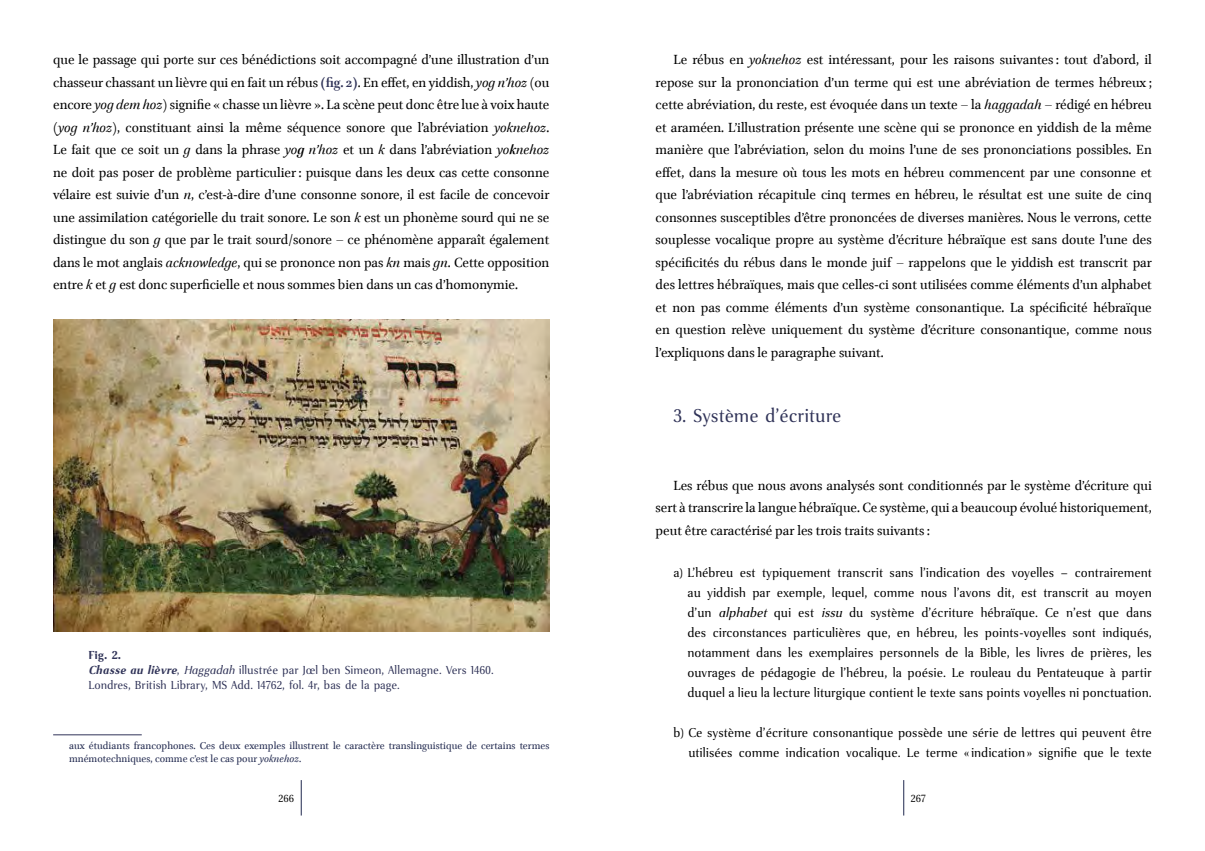
<style>
.page{position:relative;width:1205px;height:851px;background:#fff}
.page>*{position:absolute;margin:0;border:0;box-sizing:border-box;transform-origin:0 0}
.t1{font:20px "Venturis Sans ADF";color:#303358}
.t2{font:15px/22.5px "Brill";color:#000;text-align:justify}
.t3{font:13.75px/20px "Venturis Sans ADF";color:#000;text-align:justify}
.t4{font:12.5px/15px "Venturis Sans ADF";color:#303358}
.t5{font:11.25px/13.8px "Brill";letter-spacing:.005em;color:#20284e}
.t6{font:11.25px "Venturis Sans ADF";color:#000}
.s1{font-weight:700;color:#303358}
.s2{font-style:italic}
.s3{font-weight:700;font-style:italic}
.s4{font-weight:700}
</style>
<div class="page">
<hr style="left:903px;top:780px;width:1px;height:35px;background:#20284e">
<hr style="left:301px;top:780px;width:1px;height:35px;background:#20284e">
<hr style="left:53px;top:734px;width:89px;height:1px;background:#303358">
<img style="left:53px;top:319px;width:496px;height:312px">
<p class="t2" style="left:53px;top:49px;width:498px">que le passage qui porte sur ces bénédictions soit accompagné d’une illustration d’un chasseur chassant un lièvre qui en fait un rébus <span class="s1">(fig. 2)</span>. En effet, en yiddish, <span class="s2">yog n’hoz</span> (ou encore <span class="s2">yog dem hoz</span>) signifie « chasse un lièvre ». La scène peut donc être lue à voix haute (<span class="s2">yog n’hoz</span>), constituant ainsi la même séquence sonore que l’abréviation <span class="s2">yoknehoz</span>.<br>Le fait que ce soit un <span class="s2">g</span> dans la phrase <span class="s2">yo</span><span class="s3">g</span> <span class="s2">n’hoz</span> et un <span class="s2">k</span> dans l’abréviation <span class="s2">yo</span><span class="s3">k</span><span class="s2">nehoz </span>ne doit pas poser de problème particulier : puisque dans les deux cas cette consonne vélaire est suivie d’un <span class="s2">n</span>, c’est-à-dire d’une consonne sonore, il est facile de concevoir une assimilation catégorielle du trait sonore. Le son <span class="s2">k</span> est un phonème sourd qui ne se distingue du son <span class="s2">g</span> que par le trait sourd/sonore – ce phénomène apparaît également dans le mot anglais <span class="s2">acknowledge</span>, qui se prononce non pas <span class="s2">kn</span> mais <span class="s2">gn</span>. Cette opposition entre <span class="s2">k</span> et <span class="s2">g</span> est donc superficielle et nous sommes bien dans un cas d’homonymie.</p>
<p class="t4" style="left:88px;top:647px;width:407px"><span class="s4">Fig. 2.<br></span><span class="s3">Chasse au lièvre</span>, <span class="s2">Haggadah</span> illustrée par Jœl ben Simeon, Allemagne. Vers 1460.<br>Londres, British Library, MS Add. 14762, fol. 4r, bas de la page.</p>
<p class="t5" style="left:69px;top:739px;width:482px">aux étudiants francophones. Ces deux exemples illustrent le caractère translinguistique de certains termes mnémotechniques, comme c’est le cas pour <span class="s2">yoknehoz</span>.</p>
<p class="t2" style="left:656px;top:49px;width:498px;text-indent:18px">Le rébus en <span class="s2">yoknehoz</span> est intéressant, pour les raisons suivantes : tout d’abord, il repose sur la prononciation d’un terme qui est une abréviation de termes hébreux ; cette abréviation, du reste, est évoquée dans un texte – la <span class="s2">haggadah</span> – rédigé en hébreu et araméen. L’illustration présente une scène qui se prononce en yiddish de la même manière que l’abréviation, selon du moins l’une de ses prononciations possibles. En effet, dans la mesure où tous les mots en hébreu commencent par une consonne et que l’abréviation récapitule cinq termes en hébreu, le résultat est une suite de cinq consonnes susceptibles d’être prononcées de diverses manières. Nous le verrons, cette souplesse vocalique propre au système d’écriture hébraïque est sans doute l’une des spécificités du rébus dans le monde juif – rappelons que le yiddish est transcrit par des lettres hébraïques, mais que celles-ci sont utilisées comme éléments d’un alphabet et non pas comme éléments d’un système consonantique. La spécificité hébraïque en question relève uniquement du système d’écriture consonantique, comme nous l’expliquons dans le paragraphe suivant.</p>
<h1 class="t1" style="left:673px;top:405px;width:169px">3. Système d’écriture</h1>
<p class="t2" style="left:656px;top:474px;width:498px;text-indent:18px">Les rébus que nous avons analysés sont conditionnés par le système d’écriture qui sert à transcrire la langue hébraïque. Ce système, qui a beaucoup évolué historiquement, peut être caractérisé par les trois traits suivants :</p>
<p class="t3" style="left:687px;top:562px;width:466px;text-indent:-14px">a) L’hébreu est typiquement transcrit sans l’indication des voyelles – contrairement au yiddish par exemple, lequel, comme nous l’avons dit, est transcrit au moyen d’un <span class="s2">alphabet</span> qui est <span class="s2">issu</span> du système d’écriture hébraïque. Ce n’est que dans des circonstances particulières que, en hébreu, les points-voyelles sont indiqués, notamment dans les exemplaires personnels de la Bible, les livres de prières, les ouvrages de pédagogie de l’hébreu, la poésie. Le rouleau du Pentateuque à partir duquel a lieu la lecture liturgique contient le texte sans points voyelles ni ponctuation.</p>
<p class="t3" style="left:673px;top:722px;width:480px;text-align:right">b) Ce système d’écriture consonantique possède une série de lettres qui peuvent être utilisées comme indication vocalique. Le terme «indication» signifie que le texte</p>
<p class="t6" style="left:279px;top:792px;width:17px">266</p>
<p class="t6" style="left:911px;top:792px;width:16px">267</p>
</div>
